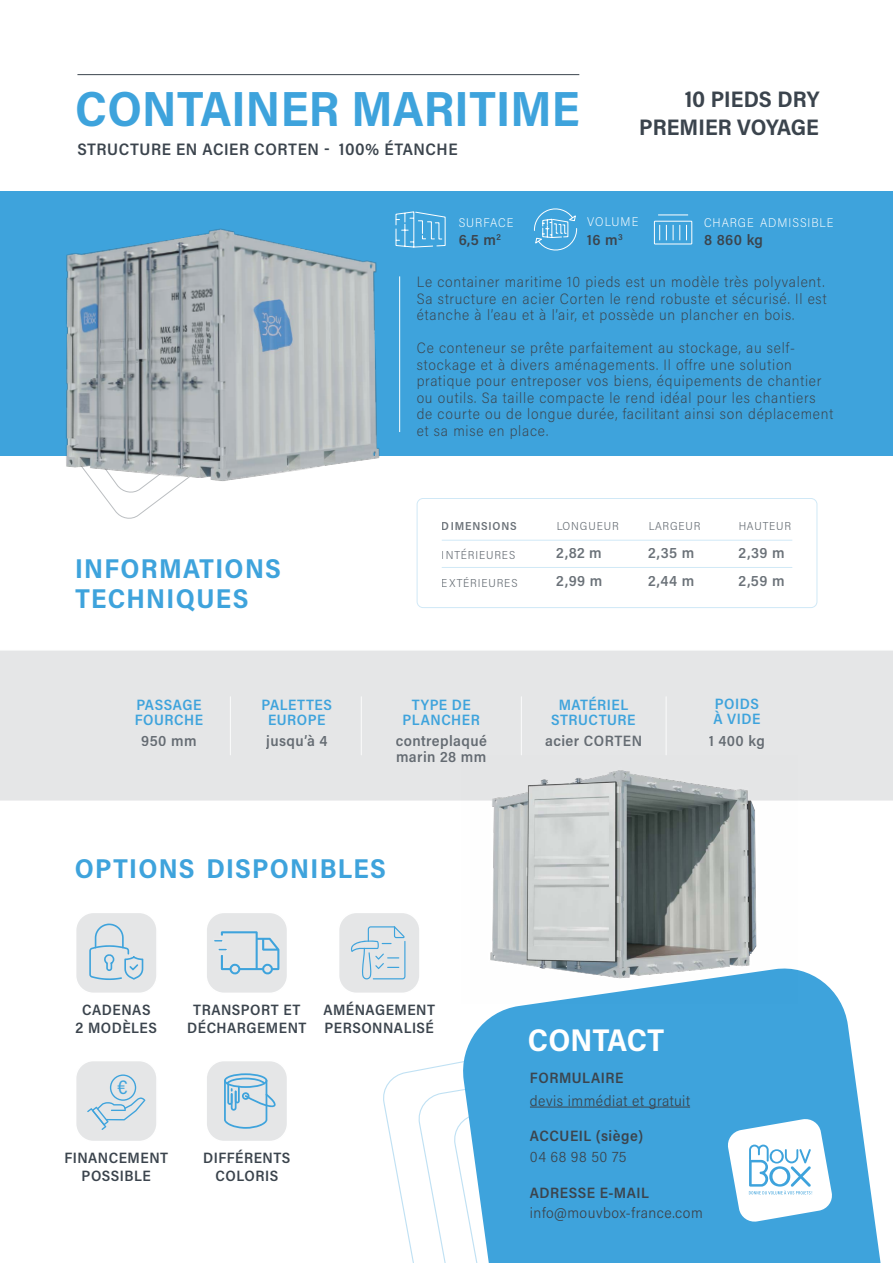
<style>
.page{position:relative;width:893px;height:1263px;background:#fff}
.page>*{position:absolute;margin:0;border:0;box-sizing:border-box;transform-origin:0 0}
.t1{font:700 49.5px "Acumin Pro Semi Cond";letter-spacing:.005em;color:#3ea3dc}
.t2{font:700 31.5px "Acumin Pro Semi Cond";color:#fff}
.t3{font:700 27.3px/30px "Acumin Pro Semi Cond";letter-spacing:.05em;color:#3ea3dc}
.t4{font:700 22.5px/28.5px "Acumin Pro Semi Cond";color:#3b444d;text-align:right}
.t5{font:19.5px "Acumin Pro Semi Cond";color:#3ea3dc}
.t6{font:600 16.65px "Acumin Pro Semi Cond";letter-spacing:.03em;color:#3b444d}
.t7{font:200 15px/16.5px "Acumin Pro Semi Cond";letter-spacing:.05em;color:#3b444d}
.t8{font:600 15px/18px "Acumin Pro Semi Cond";letter-spacing:.03em;color:#3b444d}
.t9{font:600 15px/15px "Acumin Pro Semi Cond";letter-spacing:.035em;color:#3ea3dc;text-align:center}
.t10{font:300 15px "Acumin Pro Semi Cond";letter-spacing:.03em;color:#3b444d}
.t11{font:200 12.6px "Acumin Pro Semi Cond";letter-spacing:.075em;color:#fff}
.t12{font:300 11.55px "Acumin Pro Semi Cond";letter-spacing:.08em;color:#3b444d}
.t13{font:600 11.55px "Acumin Pro Semi Cond";letter-spacing:.075em;color:#3b444d}
</style>
<div class="page">
<div style="left:0;top:192px;width:893px;height:264px;background:#3ea3dc"></div>
<img style="left:66px;top:228px;width:314px;height:267px">
<div style="left:0;top:650px;width:893px;height:151px;background:#e5e6e7"></div>
<hr style="left:77px;top:74px;width:502px;height:1px;background:#3b444d">
<svg style="left:395px;top:211px;width:51px;height:37px"></svg>
<svg style="left:534px;top:208px;width:43px;height:43px"></svg>
<div style="left:654px;top:221px;width:38px;height:23px;border:1px solid #fff"></div>
<svg style="left:666px;top:225px;width:1px;height:15px"></svg>
<svg style="left:659px;top:225px;width:1px;height:15px"></svg>
<svg style="left:673px;top:225px;width:7px;height:15px"></svg>
<svg style="left:686px;top:225px;width:1px;height:15px"></svg>
<hr style="left:658px;top:214px;width:30px;height:1px;background:#fff">
<div style="left:417px;top:498px;width:400px;height:110px;border:1px solid #3ea3dc;border-radius:6px"></div>
<hr style="left:442px;top:540px;width:350px;height:1px;background:#3ea3dc">
<hr style="left:442px;top:567px;width:350px;height:1px;background:#3ea3dc">
<hr style="left:399px;top:276px;width:1px;height:156px;background:#fff">
<div style="left:76px;top:912px;width:81px;height:81px;background:#e5e6e7;border-radius:18px"></div>
<div style="left:75px;top:911px;width:83px;height:83px;border:2px solid #fff;border-radius:18px"></div>
<svg style="left:89px;top:923px;width:54px;height:57px"></svg>
<div style="left:206px;top:912px;width:82px;height:81px;background:#e5e6e7;border-radius:18px"></div>
<div style="left:205px;top:911px;width:83px;height:83px;border:2px solid #fff;border-radius:18px"></div>
<svg style="left:217px;top:931px;width:63px;height:44px"></svg>
<div style="left:339px;top:912px;width:81px;height:81px;background:#e5e6e7;border-radius:18px"></div>
<div style="left:338px;top:911px;width:83px;height:83px;border:2px solid #fff;border-radius:18px"></div>
<svg style="left:351px;top:926px;width:54px;height:53px"></svg>
<div style="left:76px;top:1060px;width:81px;height:81px;background:#e5e6e7;border-radius:18px"></div>
<div style="left:75px;top:1060px;width:83px;height:82px;border:2px solid #fff;border-radius:18px"></div>
<svg style="left:87px;top:1074px;width:58px;height:56px"></svg>
<div style="left:206px;top:1060px;width:82px;height:81px;background:#e5e6e7;border-radius:18px"></div>
<div style="left:205px;top:1060px;width:83px;height:82px;border:2px solid #fff;border-radius:18px"></div>
<svg style="left:224px;top:1073px;width:52px;height:56px"></svg>
<hr style="left:230px;top:696px;width:1px;height:59px;background:#fff">
<hr style="left:666px;top:696px;width:1px;height:59px;background:#fff">
<hr style="left:361px;top:696px;width:1px;height:59px;background:#fff">
<hr style="left:521px;top:696px;width:1px;height:59px;background:#fff">
<svg style="left:384px;top:1062px;width:75px;height:201px"></svg>
<svg style="left:459px;top:970px;width:422px;height:293px;background:#53addf"></svg>
<hr style="left:530px;top:1107px;width:160px;height:1px;background:#3b444d">
<svg style="left:727px;top:1118px;width:106px;height:105px"></svg>
<img style="left:461px;top:755px;width:337px;height:249px">
<h1 class="t1" style="left:75px;top:74px;width:506px">CONTAINER MARITIME</h1>
<h3 class="t4" style="left:639px;top:83px;width:182px">10 PIEDS DRY<br>PREMIER VOYAGE</h3>
<p class="t6" style="left:77px;top:137px;width:382px">STRUCTURE EN ACIER CORTEN - 100% ÉTANCHE</p>
<p class="t11" style="left:459px;top:214px;width:56px">SURFACE</p>
<p class="t8" style="left:459px;top:230px;width:44px">6,5 m<sup>2</sup></p>
<p class="t11" style="left:587px;top:213px;width:53px">VOLUME</p>
<p class="t8" style="left:587px;top:230px;width:37px">16 m<sup>3</sup></p>
<p class="t11" style="left:704px;top:214px;width:131px">CHARGE ADMISSIBLE</p>
<p class="t8" style="left:704px;top:230px;width:60px">8 860 kg</p>
<p class="t7" style="left:417px;top:273px;width:411px">Le container maritime 10 pieds est un modèle très polyvalent.<br>Sa structure en acier Corten le rend robuste et sécurisé. Il est étanche à l’eau et à l’air, et possède un plancher en bois.</p>
<p class="t7" style="left:417px;top:339px;width:418px">Ce conteneur se prête parfaitement au stockage, au self&shy;stockage et à divers aménagements. Il offre une solution pratique pour entreposer vos biens, équipements de chantier ou outils. Sa taille compacte le rend idéal pour les chantiers de courte ou de longue durée, facilitant ainsi son déplacement et sa mise en place.</p>
<h3 class="t3" style="left:75px;top:552px;width:207px">INFORMATIONS<br>TECHNIQUES</h3>
<p class="t13" style="left:442px;top:517px;width:76px">DIMENSIONS</p>
<p class="t12" style="left:556px;top:518px;width:64px">LONGUEUR</p>
<p class="t12" style="left:648px;top:518px;width:54px">LARGEUR</p>
<p class="t12" style="left:738px;top:518px;width:54px">HAUTEUR</p>
<p class="t12" style="left:442px;top:547px;width:75px">INTÉRIEURES</p>
<p class="t8" style="left:556px;top:538px;width:48px;line-height:28px">2,82 m<br>2,99 m</p>
<p class="t8" style="left:648px;top:538px;width:48px;line-height:28px">2,35 m<br>2,44 m</p>
<p class="t8" style="left:738px;top:538px;width:48px;line-height:28px">2,39 m<br>2,59 m</p>
<p class="t12" style="left:442px;top:575px;width:77px">EXTÉRIEURES</p>
<p class="t9" style="left:135px;top:696px;width:70px;text-align:left">PASSAGE<br>FOURCHE</p>
<p class="t9" style="left:551px;top:696px;width:86px">MATÉRIEL<br>STRUCTURE</p>
<p class="t9" style="left:262px;top:696px;width:72px">PALETTES<br>EUROPE</p>
<p class="t9" style="left:403px;top:696px;width:79px">TYPE DE<br>PLANCHER</p>
<p class="t9" style="left:713px;top:695px;width:48px;text-align:left">POIDS<br>À VIDE</p>
<p class="t8" style="left:266px;top:731px;width:63px">jusqu’à 4</p>
<p class="t8" style="left:396px;top:731px;width:93px;line-height:16.5px">contreplaqué marin 28 mm</p>
<p class="t8" style="left:141px;top:731px;width:57px">950 mm</p>
<p class="t8" style="left:545px;top:731px;width:99px">acier CORTEN</p>
<p class="t8" style="left:709px;top:731px;width:57px">1 400 kg</p>
<h3 class="t3" style="left:75px;top:853px;width:313px">OPTIONS DISPONIBLES</h3>
<p class="t8" style="left:76px;top:1000px;width:83px;text-align:center">CADENAS<br>2 MODÈLES</p>
<p class="t8" style="left:187px;top:1000px;width:121px;text-align:center">TRANSPORT ET<br>DÉCHARGEMENT</p>
<p class="t8" style="left:323px;top:1000px;width:113px">AMÉNAGEMENT<br>PERSONNALISÉ</p>
<h3 class="t5" style="left:117px;top:1074px;width:12px">€</h3>
<p class="t8" style="left:64px;top:1148px;width:105px;text-align:center">FINANCEMENT<br>POSSIBLE</p>
<p class="t8" style="left:203px;top:1148px;width:89px;text-align:center">DIFFÉRENTS<br>COLORIS</p>
<h2 class="t2" style="left:528px;top:1018px;width:138px">CONTACT</h2>
<p class="t8" style="left:530px;top:1068px;width:95px">FORMULAIRE</p>
<p class="t10" style="left:530px;top:1090px;width:162px">devis immédiat et gratuit</p>
<p class="t8" style="left:530px;top:1126px;width:115px">ACCUEIL (siège)</p>
<p class="t10" style="left:530px;top:1146px;width:98px">04 68 98 50 75</p>
<p class="t8" style="left:530px;top:1183px;width:120px">ADRESSE E-MAIL</p>
<p class="t10" style="left:530px;top:1203px;width:174px">info@mouvbox-france.com</p>
</div>
